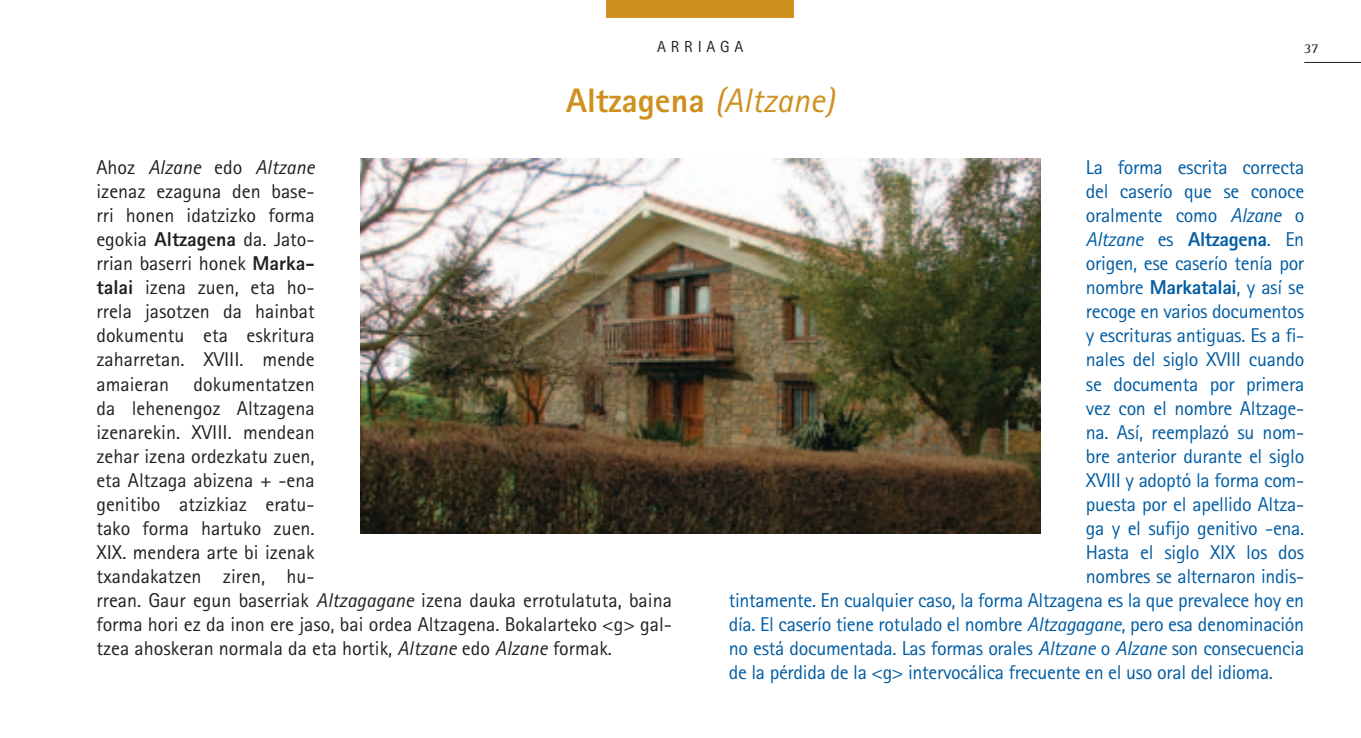
<style>
.page{position:relative;width:1361px;height:738px;background:#fff}
.page>*{position:absolute;margin:0;border:0;box-sizing:border-box;transform-origin:0 0}
.t1{font:800 34px "Rotis Sans Serif";color:#ce911f}
.t2{font:20px "Rotis Sans Serif";letter-spacing:-.015em;color:#015ca3}
.t3{font:20px/24px "Rotis Sans Serif";color:#231f20}
.t4{font:800 20px "Rotis Sans Serif";letter-spacing:-.015em;color:#015ca3}
.t5{font:16px "Rotis Sans Serif";letter-spacing:.3em;color:#231f20}
.t6{font:14px "Rotis Serif";color:#231f20}
.s1{font-weight:400;font-style:italic}
.s2{font-style:italic}
.s3{font-weight:800}
.s4{font-weight:400}
</style>
<div class="page">
<hr style="left:1304px;top:62px;width:57px;height:1px;background:#231f20">
<div style="left:607px;top:0;width:187px;height:17px;background:#ce911f"></div>
<img style="left:360px;top:159px;width:680px;height:374px">
<p class="t5" style="left:657px;top:41px;width:88px">ARRIAGA</p>
<h1 class="t1" style="left:566px;top:88px;width:270px">Altzagena <span class="s1">(Altzane)</span></h1>
<p class="t6" style="left:1304px;top:43px;width:16px">37</p>
<p class="t3" style="left:96px;top:157px;width:577px">Ahoz <span class="s2">Alzane</span> edo <span class="s2">Altzane<br></span>izenaz ezaguna den base-<br>rri honen idatzizko forma<br>egokia <span class="s3">Al tzagena</span> da. Jato-<br>rrian baserri honek <span class="s3">Marka-<br>talai</span> izena zuen, eta ho-<br>rrela jasotzen da hainbat<br>dokumentu eta eskritura<br>zaharretan. XVIII. mende<br>amaieran dokumentatzen<br>da lehenengoz Altzagena<br>izenarekin. XVIII. mendean<br>zehar izena ordezkatu zuen,<br>eta Altzaga abizena + -ena<br>genitibo atzizkiaz eratu-<br>tako forma hartuko zuen.<br>XIX. mendera arte bi izenak<br>txandakatzen ziren, hu-<br>rrean. Gaur egun baserriak <span class="s2">Altzagagane</span> izena dauka errotulatuta, baina forma hori ez da inon ere jaso, bai ordea Altzagena. Bokalarteko &lt;g&gt; gal&shy;tzea ahoskeran normala da eta hortik, <span class="s2">Altzane</span> edo <span class="s2">Alzane</span> formak.</p>
<p class="t2" style="left:1086px;top:160px;width:220px">La forma escrita correcta</p>
<p class="t2" style="left:1086px;top:184px;width:220px">del caserío que se conoce</p>
<p class="t2" style="left:1086px;top:208px;width:220px">oralmente como <span class="s2">Alzane</span> o</p>
<p class="t4" style="left:1086px;top:232px;width:220px"><span class="s1">Altzane</span> <span class="s4">es</span> Altzagena<span class="s4">. En</span></p>
<p class="t2" style="left:1086px;top:256px;width:220px">origen, ese caserío tenía por</p>
<p class="t2" style="left:1086px;top:280px;width:220px">nombre <span class="s3">Markatalai</span>, y así se</p>
<p class="t2" style="left:1086px;top:304px;width:220px">recoge en varios documentos</p>
<p class="t2" style="left:1086px;top:328px;width:220px">y escrituras antiguas. Es a fi-</p>
<p class="t2" style="left:1086px;top:352px;width:220px">nales del siglo XVIII cuando</p>
<p class="t2" style="left:1086px;top:376px;width:220px">se documenta por primera</p>
<p class="t2" style="left:1086px;top:400px;width:220px">vez con el nombre Altzage-</p>
<p class="t2" style="left:1086px;top:424px;width:220px">na. Así, reemplazó su nom-</p>
<p class="t2" style="left:1086px;top:448px;width:220px">bre anterior durante el siglo</p>
<p class="t2" style="left:1086px;top:472px;width:220px">XVIII y adoptó la forma com-</p>
<p class="t2" style="left:1086px;top:496px;width:220px">puesta por el apellido Altza-</p>
<p class="t2" style="left:1086px;top:520px;width:220px">ga y el sufijo genitivo -ena.</p>
<p class="t2" style="left:1086px;top:544px;width:220px">Hasta el siglo XIX los dos</p>
<p class="t2" style="left:1086px;top:568px;width:220px">nombres se alternaron indis-</p>
<p class="t2" style="left:729px;top:592px;width:577px">tintamente. En cualquier caso, la forma Altzagena es la que prevalece hoy en</p>
<p class="t2" style="left:729px;top:616px;width:577px">día. El caserío tiene rotulado el nombre <span class="s2">Altzagagane</span>, pero esa denominación</p>
<p class="t2" style="left:729px;top:640px;width:577px">no está documentada. Las formas orales <span class="s2">Altzane</span> o <span class="s2">Alzane</span> son consecuencia</p>
<p class="t2" style="left:729px;top:664px;width:546px">de la pérdida de la &lt;g&gt; intervocálica frecuente en el uso oral del idioma.</p>
</div>
